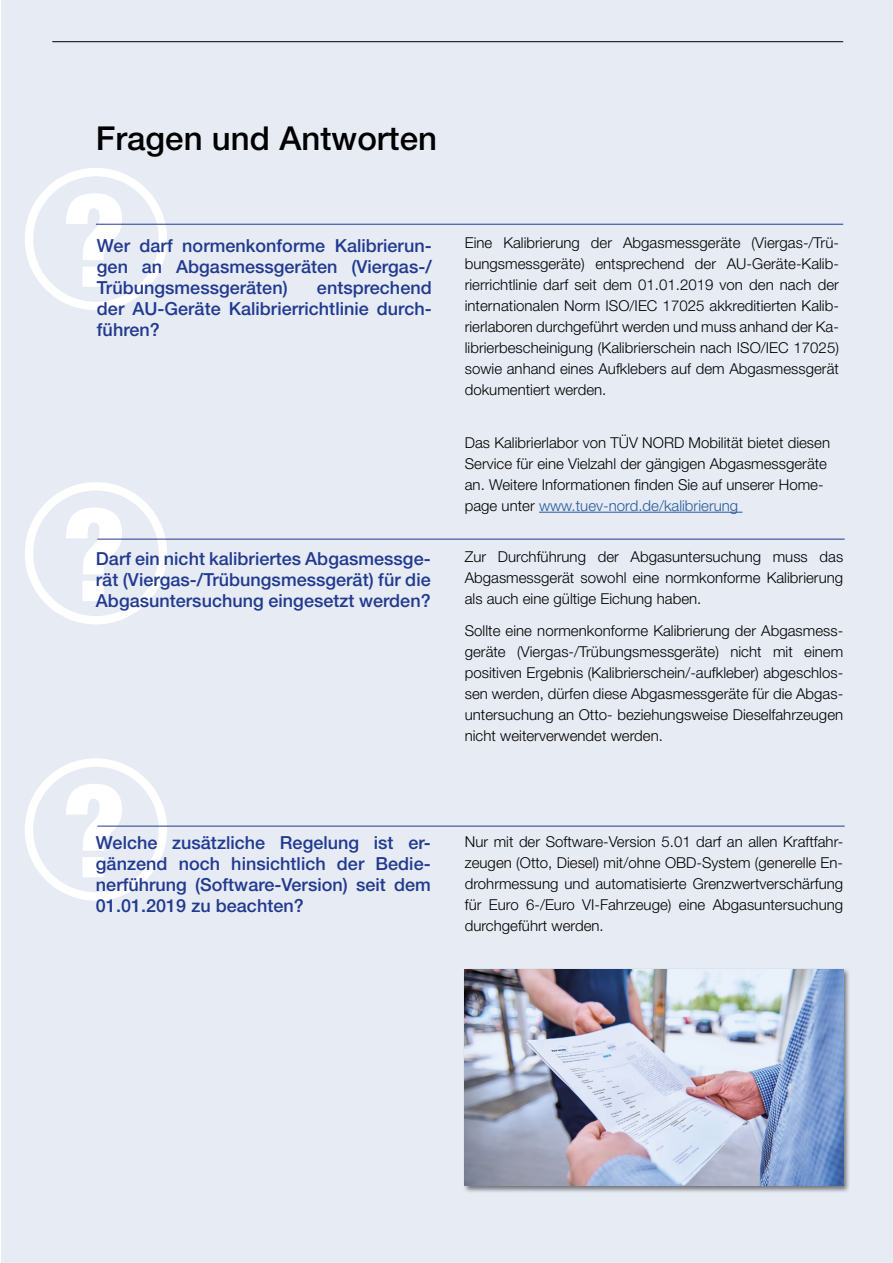
<style>
.page{position:relative;width:893px;height:1263px;background:#fff}
.page>*{position:absolute;margin:0;border:0;box-sizing:border-box;transform-origin:0 0}
.t1{font:500 33px "Helvetica Neue LT Std";color:#000}
.t2{font:500 18px/21px "Helvetica Neue LT Std";color:#213a8f;text-align:justify}
.t3{font:300 15px/21px "Helvetica Neue LT Std";color:#000;text-align:justify}
.s1{color:#275b9b}
</style>
<div class="page">
<div style="left:1px;top:0;width:892px;height:1263px;background:#e7ebf4"></div>
<hr style="left:52px;top:41px;width:791px;height:1px;background:#000">
<hr style="left:539px;top:512px;width:203px;height:1px;background:#275b9b">
<div style="left:463px;top:968px;width:388px;height:225px;background:#000;opacity:.5"></div>
<img style="left:465px;top:969px;width:378px;height:216px">
<div style="left:25px;top:168px;width:142px;height:142px;border:8px solid #fff;border-radius:50%"></div>
<svg style="left:66px;top:193px;width:56px;height:94px"></svg>
<div style="left:25px;top:482px;width:142px;height:142px;border:8px solid #fff;border-radius:50%"></div>
<svg style="left:66px;top:507px;width:56px;height:94px"></svg>
<div style="left:25px;top:758px;width:142px;height:143px;border:8px solid #fff;border-radius:50%"></div>
<svg style="left:66px;top:784px;width:56px;height:93px"></svg>
<hr style="left:96px;top:224px;width:747px;height:1px;background:#213a8f">
<hr style="left:97px;top:539px;width:748px;height:1px;background:#213a8f">
<hr style="left:97px;top:826px;width:748px;height:1px;background:#213a8f">
<h1 class="t1" style="left:96px;top:119px;width:343px">Fragen und Antworten</h1>
<p class="t2" style="left:97px;top:235px;width:336px">Wer darf normenkonforme Kalibrierun&shy;gen an Abgasmessgeräten (Viergas-/ Trübungsmessgeräten)</p>
<p class="t2" style="left:97px;top:277px;width:336px;text-indent:220px">entsprechend der AU-Geräte Kalibrierrichtlinie durch&shy;führen?</p>
<p class="t2" style="left:96px;top:548px;width:336px">Darf ein nicht kalibriertes Abgasmessge&shy;rät (Viergas-/Trübungsmessgerät) für die Abgasuntersuchung eingesetzt werden?</p>
<p class="t3" style="left:465px;top:232px;width:376px">Eine Kalibrierung der Abgasmessgeräte (Viergas-/Trü&shy;bungsmessgeräte) entsprechend der AU-Geräte-Kalib&shy;rierrichtlinie darf seit dem 01.01.2019 von den nach der internationalen Norm ISO/IEC 17025 akkreditierten Kalib&shy;rierlaboren durchgeführt werden und muss anhand der Ka&shy;librierbescheinigung (Kalibrierschein nach ISO/IEC 17025) sowie anhand eines Aufklebers auf dem Abgasmessgerät dokumentiert werden.</p>
<p class="t3" style="left:465px;top:431px;width:367px;text-align:left">Das Kalibrierlabor von TÜV NORD Mobilität bietet diesen Service für eine Vielzahl der gängigen Abgasmessgeräte an. Weitere Informationen finden Sie auf unserer Home&shy;page unter <span class="s1">www.tuev-nord.de/kalibrierung</span></p>
<p class="t3" style="left:465px;top:546px;width:380px">Zur Durchführung der Abgasuntersuchung muss das Abgasmessgerät sowohl eine normkonforme Kalibrierung als auch eine gültige Eichung haben.</p>
<p class="t3" style="left:465px;top:620px;width:380px">Sollte eine normenkonforme Kalibrierung der Abgasmess&shy;geräte (Viergas-/Trübungsmessgeräte) nicht mit einem positiven Ergebnis (Kalibrierschein/-aufkleber) abgeschlos&shy;sen werden, dürfen diese Abgasmessgeräte für die Abgas&shy;untersuchung an Otto- beziehungsweise Dieselfahrzeugen nicht weiterverwendet werden.</p>
<p class="t2" style="left:96px;top:832px;width:336px">Welche zusätzliche Regelung ist er&shy;gänzend noch hinsichtlich der Bedie&shy;nerführung (Software-Version) seit dem 01.01.2019 zu beachten?</p>
<p class="t3" style="left:465px;top:830px;width:380px">Nur mit der Software-Version 5.01 darf an allen Kraftfahr&shy;zeugen (Otto, Diesel) mit/ohne OBD-System (generelle En&shy;drohrmessung und automatisierte Grenzwertverschärfung für Euro 6-/Euro VI-Fahrzeuge) eine Abgasuntersuchung durchgeführt werden.</p>
</div>
